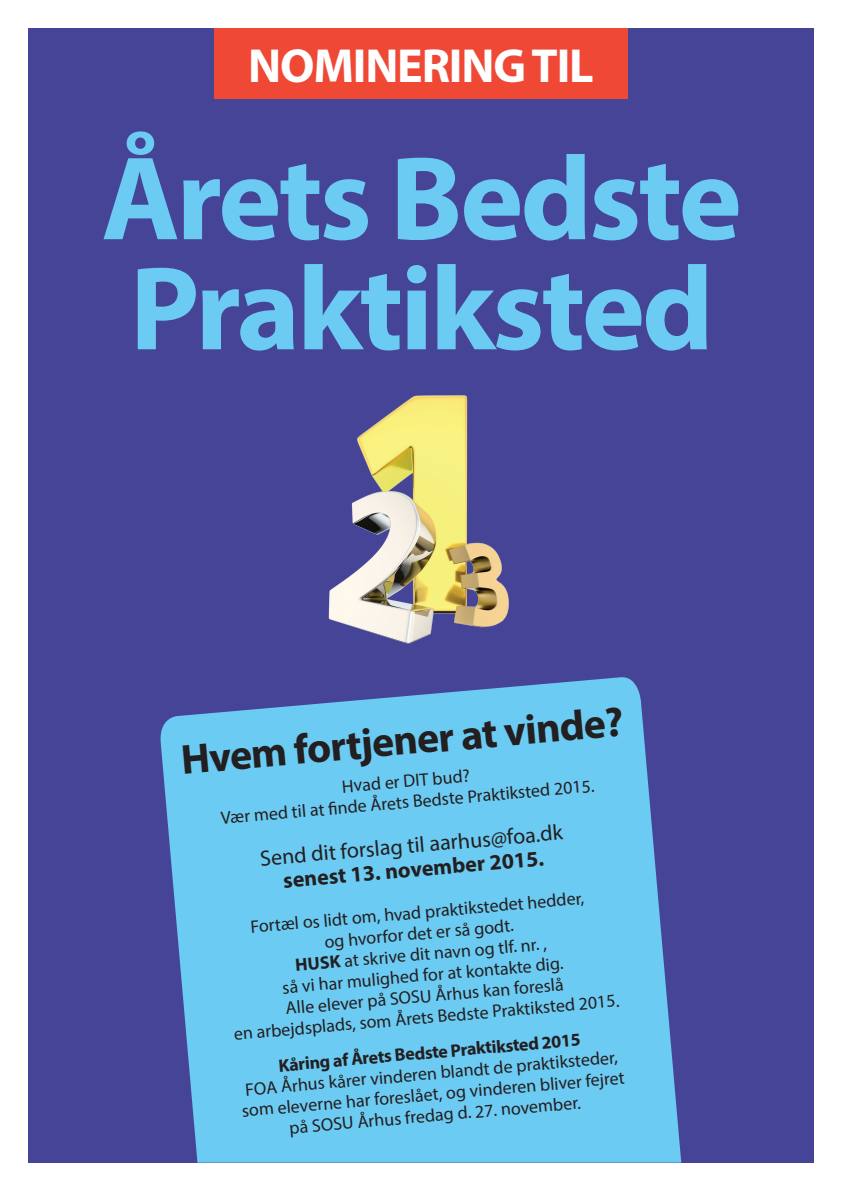
<style>
.page{position:relative;width:842px;height:1191px;background:#fff}
.page>*{position:absolute;margin:0;border:0;box-sizing:border-box;transform-origin:0 0}
.t1{font:700 120px/110px "Myriad Pro";letter-spacing:-.025em;color:#6ccbf3}
.t2{font:700 48px "Myriad Pro";letter-spacing:-.025em;color:#fff}
.t3{font:700 42px "Myriad Pro";color:#231f20}
.t4{font:22px "Myriad Pro";color:#231f20}
.t5{font:700 22px "Myriad Pro";color:#231f20}
.t6{font:18px/21px "Myriad Pro";color:#231f20;text-align:center}
.t7{font:700 18px "Myriad Pro";color:#231f20}
.s1{font-weight:700}
</style>
<div class="page">
<div style="left:28px;top:28px;width:786px;height:1134px;background:#464497"></div>
<img style="left:328px;top:395px;width:181px;height:249px">
<div style="left:214px;top:28px;width:414px;height:71px;background:#ef4835"></div>
<svg style="left:160px;top:677px;width:521px;height:485px;background:#67bce8"></svg>
<h2 class="t2" style="left:248px;top:34px;width:347px">NOMINERING TIL</h2>
<h1 class="t1" style="left:102px;top:140px;width:642px">Årets Bedste<br>Praktiksted</h1>
<h3 class="t3" style="left:179px;top:732px;width:446px;rotate:-5deg">Hvem fortjener at vinde?</h3>
<p class="t6" style="left:218px;top:786px;width:376px;rotate:-5deg">Hvad er DIT bud?<br>Vær med til at fi nde Årets Bedste Praktiksted 2015.</p>
<p class="t4" style="left:259px;top:845px;width:305px;rotate:-5deg">Send dit forslag til aarhus@foa.dk</p>
<p class="t5" style="left:282px;top:866px;width:263px;rotate:-5deg">senest 13. november 2015.</p>
<p class="t6" style="left:224px;top:918px;width:388px;rotate:-5deg">Fortæl os lidt om, hvad praktikstedet hedder,<br>og hvorfor det er så godt.<br><span class="s1">HUSK</span> at skrive dit navn og tlf. nr. ,<br>så vi har mulighed for at kontakte dig.<br>Alle elever på SOSU Århus kan foreslå<br>en arbejdsplads, som Årets Bedste Praktiksted 2015.</p>
<p class="t7" style="left:278px;top:1053px;width:304px;rotate:-5deg">Kåring af Årets Bedste Praktiksted 2015</p>
<p class="t6" style="left:239px;top:1079px;width:386px;rotate:-5deg">FOA Århus kårer vinderen blandt de praktiksteder, som eleverne har foreslået, og vinderen bliver fejret på SOSU Århus fredag d. 27. november.</p>
</div>
